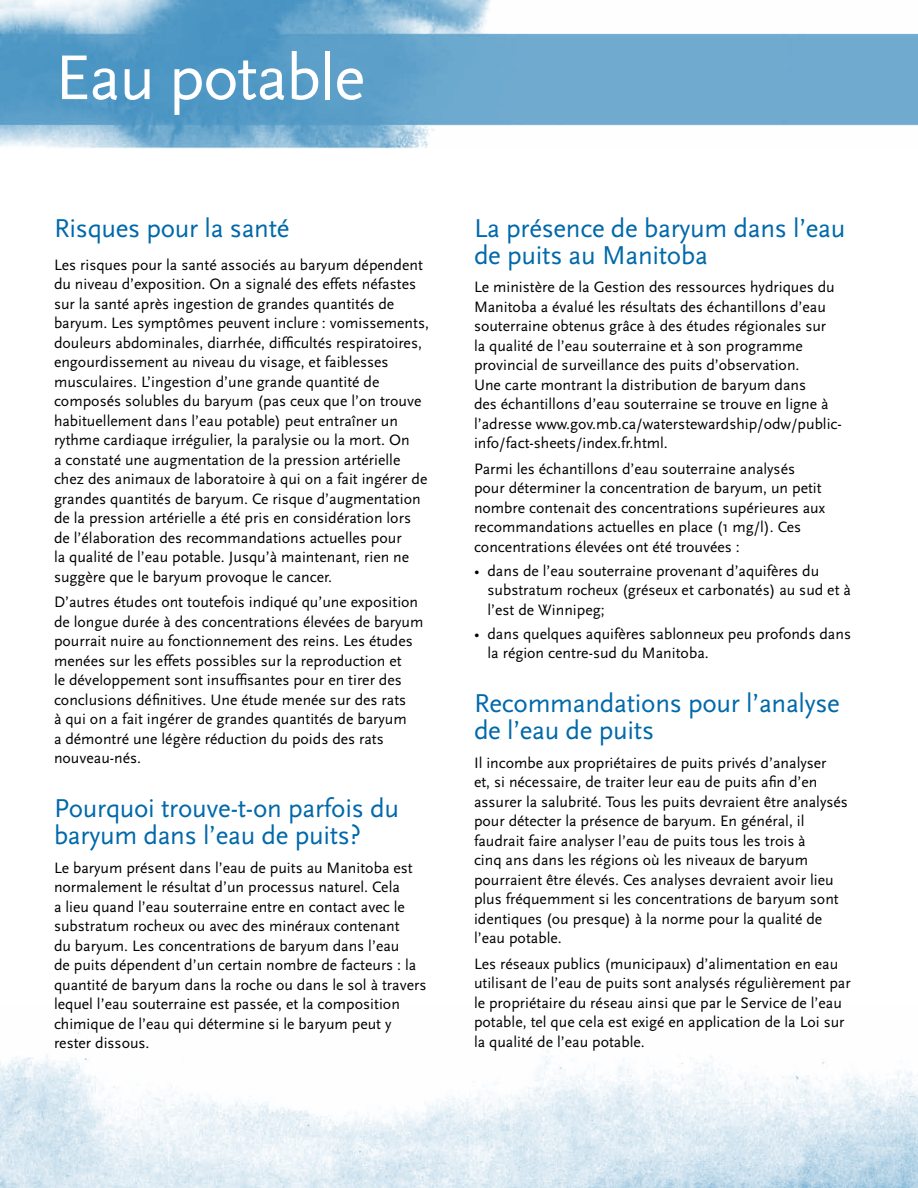
<style>
.page{position:relative;width:918px;height:1188px;background:#fff}
.page>*{position:absolute;margin:0;border:0;box-sizing:border-box;transform-origin:0 0}
.t1{font:66px "Scala Sans";letter-spacing:-.02em;color:#fff}
.t2{font:27px/27px "Scala Sans";letter-spacing:-.01em;color:#0069aa}
.t3{font:15.75px/19.5px "Scala Sans";color:#000}
</style>
<div class="page">
<img style="left:0;top:1022px;width:918px;height:166px">
<img style="left:0;top:0;width:918px;height:149px">
<h1 class="t1" style="left:55px;top:42px;width:312px">Eau potable</h1>
<h2 class="t2" style="left:54px;top:215px;width:237px">Risques pour la santé</h2>
<p class="t3" style="left:54px;top:255px;width:377px">Les risques pour la santé associés au baryum dépendent du niveau d’exposition. On a signalé des effets néfastes sur la santé après ingestion de grandes quantités de baryum. Les symptômes peuvent inclure : vomissements, douleurs abdominales, diarrhée, difficultés respiratoires, engourdissement au niveau du visage, et faiblesses musculaires. L’ingestion d’une grande quantité de composés solubles du baryum (pas ceux que l’on trouve habituellement dans l’eau potable) peut entraîner un rythme cardiaque irrégulier, la paralysie ou la mort. On<br>a constaté une augmentation de la pression artérielle chez des animaux de laboratoire à qui on a fait ingérer de grandes quantités de baryum. Ce risque d’augmentation de la pression artérielle a été pris en considération lors de l’élaboration des recommandations actuelles pour<br>la qualité de l’eau potable. Jusqu’à maintenant, rien ne suggère que le baryum provoque le cancer.</p>
<p class="t3" style="left:54px;top:593px;width:371px">D’autres études ont toutefois indiqué qu’une exposition de longue durée à des concentrations élevées de baryum pourrait nuire au fonctionnement des reins. Les études menées sur les effets possibles sur la reproduction et<br>le développement sont insuffisantes pour en tirer des conclusions définitives. Une étude menée sur des rats<br>à qui on a fait ingérer de grandes quantités de baryum<br>a démontré une légère réduction du poids des rats nouveau-nés.</p>
<h2 class="t2" style="left:54px;top:796px;width:347px">Pourquoi trouve-t-on parfois du baryum dans l’eau de puits?</h2>
<p class="t3" style="left:54px;top:858px;width:374px">Le baryum présent dans l’eau de puits au Manitoba est normalement le résultat d’un processus naturel. Cela<br>a lieu quand l’eau souterraine entre en contact avec le substratum rocheux ou avec des minéraux contenant<br>du baryum. Les concentrations de baryum dans l’eau<br>de puits dépendent d’un certain nombre de facteurs : la quantité de baryum dans la roche ou dans le sol à travers lequel l’eau souterraine est passée, et la composition chimique de l’eau qui détermine si le baryum peut y rester dissous.</p>
<h2 class="t2" style="left:474px;top:215px;width:373px">La présence de baryum dans l’eau de puits au Manitoba</h2>
<p class="t3" style="left:474px;top:278px;width:369px">Le ministère de la Gestion des ressources hydriques du Manitoba a évalué les résultats des échantillons d’eau souterraine obtenus grâce à des études régionales sur<br>la qualité de l’eau souterraine et à son programme provincial de surveillance des puits d’observation.<br>Une carte montrant la distribution de baryum dans<br>des échantillons d’eau souterraine se trouve en ligne à l’adresse www.gov.mb.ca/waterstewardship/odw/public&shy;info/fact-sheets/index.fr.html.</p>
<p class="t3" style="left:474px;top:459px;width:353px">Parmi les échantillons d’eau souterraine analysés pour déterminer la concentration de baryum, un petit nombre contenait des concentrations supérieures aux recommandations actuelles en place (1 mg/l). Ces concentrations élevées ont été trouvées :</p>
<p class="t3" style="left:487px;top:561px;width:365px;text-indent:-13px">• dans de l’eau souterraine provenant d’aquifères du substratum rocheux (gréseux et carbonatés) au sud et à l’est de Winnipeg;</p>
<p class="t3" style="left:487px;top:624px;width:365px;text-indent:-13px">• dans quelques aquifères sablonneux peu profonds dans la région centre-sud du Manitoba.</p>
<h2 class="t2" style="left:474px;top:691px;width:367px">Recommandations pour l’analyse de l’eau de puits</h2>
<p class="t3" style="left:474px;top:753px;width:375px">Il incombe aux propriétaires de puits privés d’analyser<br>et, si nécessaire, de traiter leur eau de puits afin d’en assurer la salubrité. Tous les puits devraient être analysés pour détecter la présence de baryum. En général, il faudrait faire analyser l’eau de puits tous les trois à<br>cinq ans dans les régions où les niveaux de baryum pourraient être élevés. Ces analyses devraient avoir lieu plus fréquemment si les concentrations de baryum sont identiques (ou presque) à la norme pour la qualité de l’eau potable.</p>
<p class="t3" style="left:474px;top:954px;width:378px">Les réseaux publics (municipaux) d’alimentation en eau utilisant de l’eau de puits sont analysés régulièrement par le propriétaire du réseau ainsi que par le Service de l’eau potable, tel que cela est exigé en application de la Loi sur la qualité de l’eau potable.</p>
</div>
